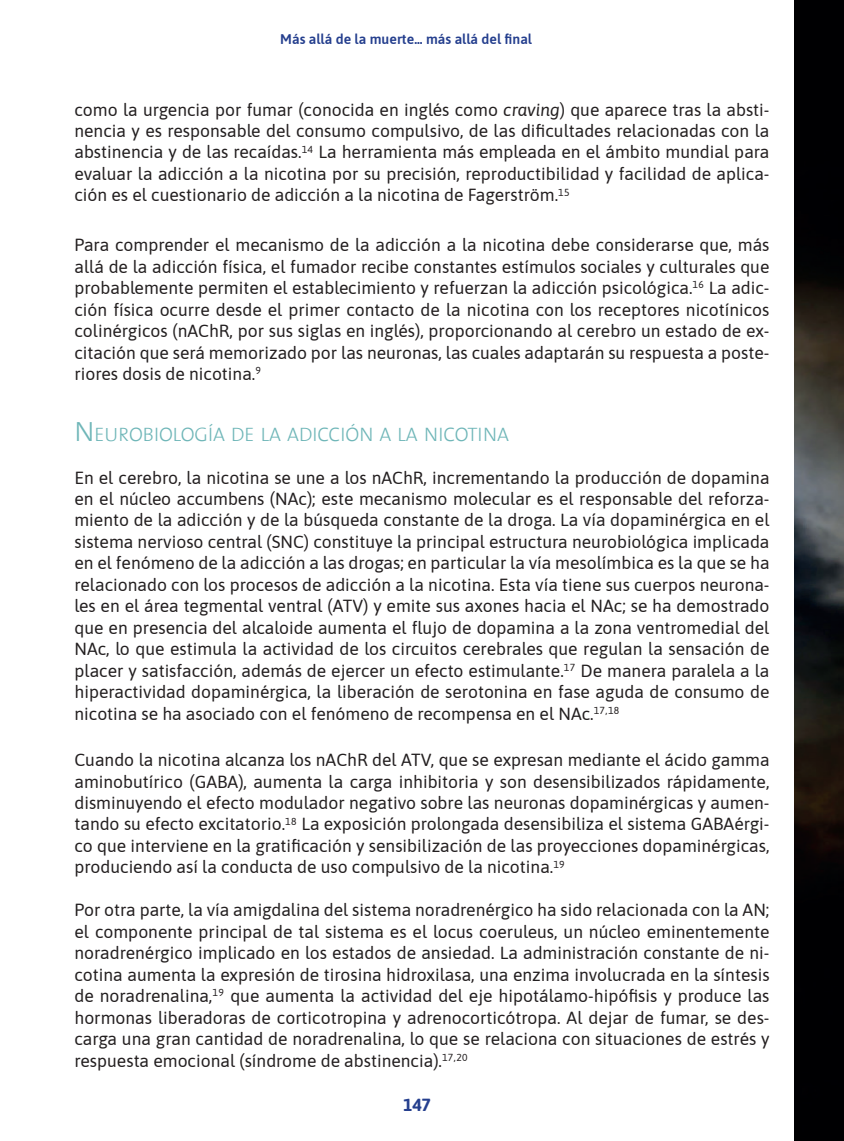
<style>
.page{position:relative;width:844px;height:1141px;background:#fff}
.page>*{position:absolute;margin:0;border:0;box-sizing:border-box;transform-origin:0 0}
.sub3{font:300 19.6px "The Sans";color:#6fb6b8}
.texto_gral{font:17.5px/21.5px "Asap";color:#231f20;text-align:justify}
.t1{font:700 17.5px "Asap";color:#253f8e}
.t2{font:600 14px "Asap";color:#253f8e}
.s1{font-style:italic}
.s2{font-size:28px}
</style>
<div class="page">
<img style="left:794px;top:0;width:49px;height:1141px">
<p class="t2" style="left:280px;top:30px;width:253px">Más allá de la muerte... más allá del final</p>
<p class="texto_gral" style="left:74px;top:98px;width:696px">como la urgencia por fumar (conocida en inglés como <span class="s1">craving</span>) que aparece tras la absti&shy;nencia y es responsable del consumo compulsivo, de las dificultades relacionadas con la abstinencia y de las recaídas.<sup>14</sup> La herramienta más empleada en el ámbito mundial para evaluar la adicción a la nicotina por su precisión, reproductibilidad y facilidad de aplica&shy;ción es el cuestionario de adicción a la nicotina de Fagerström.<sup>15</sup></p>
<p class="texto_gral" style="left:74px;top:234px;width:696px">Para comprender el mecanismo de la adicción a la nicotina debe considerarse que, más allá de la adicción física, el fumador recibe constantes estímulos sociales y culturales que probablemente permiten el establecimiento y refuerzan la adicción psicológica.<sup>16</sup> La adic&shy;ción física ocurre desde el primer contacto de la nicotina con los receptores nicotínicos colinérgicos (nAChR, por sus siglas en inglés), proporcionando al cerebro un estado de ex&shy;citación que será memorizado por las neuronas, las cuales adaptarán su respuesta a poste&shy;riores dosis de nicotina.<sup>9</sup></p>
<p class="sub3" style="left:74px;top:418px;width:436px"><span class="s2">N</span> EUROBIOLOGÍA DE LA ADICCIÓN A LA NICOTINA</p>
<p class="texto_gral" style="left:74px;top:466px;width:696px">En el cerebro, la nicotina se une a los nAChR, incrementando la producción de dopamina en el núcleo accumbens (NAc); este mecanismo molecular es el responsable del reforza&shy;miento de la adicción y de la búsqueda constante de la droga. La vía dopaminérgica en el sistema nervioso central (SNC) constituye la principal estructura neurobiológica implicada en el fenómeno de la adicción a las drogas; en particular la vía mesolímbica es la que se ha relacionado con los procesos de adicción a la nicotina. Esta vía tiene sus cuerpos neurona&shy;les en el área tegmental ventral (ATV) y emite sus axones hacia el NAc; se ha demostrado que en presencia del alcaloide aumenta el flujo de dopamina a la zona ventromedial del NAc, lo que estimula la actividad de los circuitos cerebrales que regulan la sensación de placer y satisfacción, además de ejercer un efecto estimulante.<sup>17</sup> De manera paralela a la hiperactividad dopaminérgica, la liberación de serotonina en fase aguda de consumo de nicotina se ha asociado con el fenómeno de recompensa en el NAc.<sup>17,18</sup></p>
<p class="texto_gral" style="left:74px;top:748px;width:696px">Cuando la nicotina alcanza los nAChR del ATV, que se expresan mediante el ácido gamma aminobutírico (GABA), aumenta la carga inhibitoria y son desensibilizados rápidamente, disminuyendo el efecto modulador negativo sobre las neuronas dopaminérgicas y aumen&shy;tando su efecto excitatorio.<sup>18</sup> La exposición prolongada desensibiliza el sistema GABAérgi&shy;co que interviene en la gratificación y sensibilización de las proyecciones dopaminérgicas, produciendo así la conducta de uso compulsivo de la nicotina.<sup>19</sup></p>
<p class="texto_gral" style="left:74px;top:898px;width:696px">Por otra parte, la vía amigdalina del sistema noradrenérgico ha sido relacionada con la AN; el componente principal de tal sistema es el locus coeruleus, un núcleo eminentemente noradrenérgico implicado en los estados de ansiedad. La administración constante de ni&shy;cotina aumenta la expresión de tirosina hidroxilasa, una enzima involucrada en la síntesis de noradrenalina,<sup>19</sup> que aumenta la actividad del eje hipotálamo-hipófisis y produce las hormonas liberadoras de corticotropina y adrenocorticótropa. Al dejar de fumar, se des&shy;carga una gran cantidad de noradrenalina, lo que se relaciona con situaciones de estrés y respuesta emocional (síndrome de abstinencia).<sup>17,20</sup></p>
<p class="t1" style="left:403px;top:1093px;width:29px">147</p>
</div>
